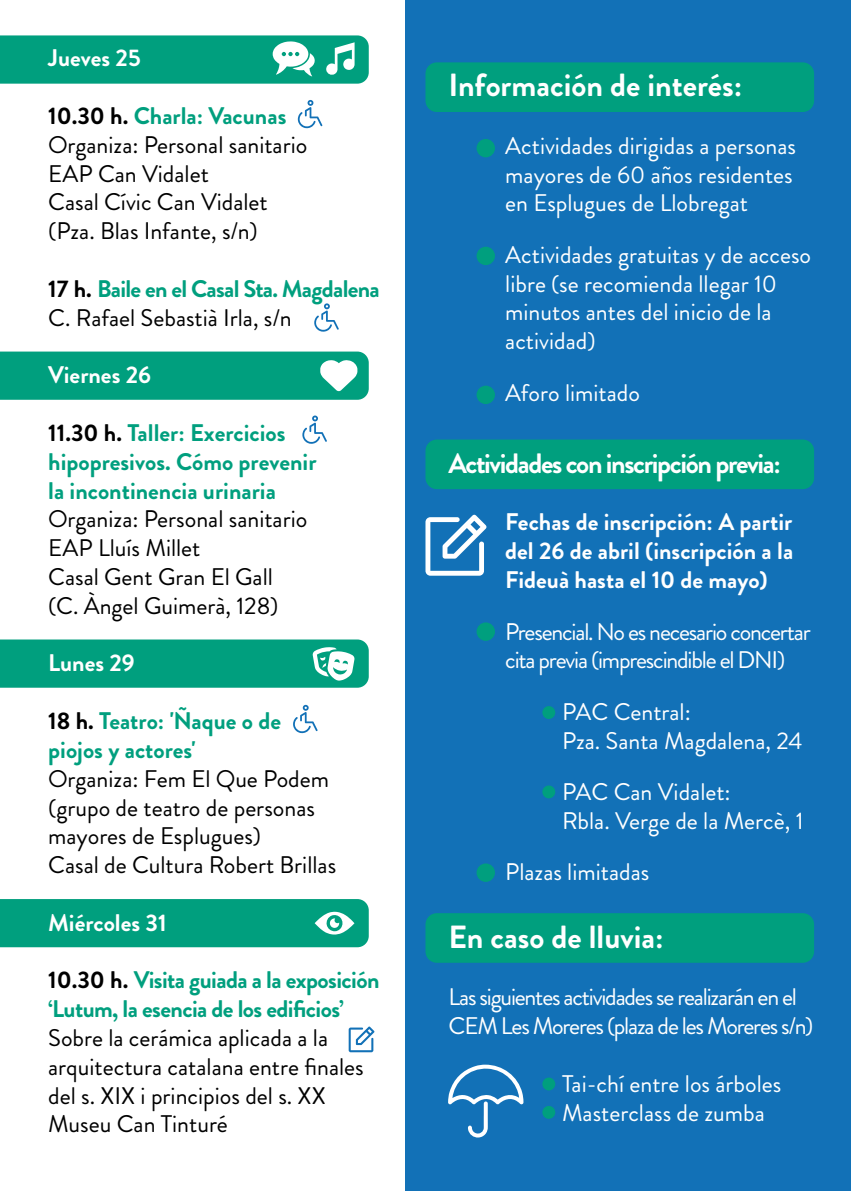
<style>
.page{position:relative;width:851px;height:1191px;background:#fff}
.page>*{position:absolute;margin:0;border:0;box-sizing:border-box;transform-origin:0 0}
.t1{font:700 32px "Brandon Grotesque";color:#fff}
.t2{font:700 28px "Brandon Grotesque";letter-spacing:-.05em;color:#fff}
.t3{font:24px/28.8px "Brandon Grotesque";color:#000}
.t4{font:24px/28.8px "Brandon Grotesque";color:#fff}
.t5{font:24px/28.8px "Brandon Grotesque";letter-spacing:-.05em;color:#fff}
.t6{font:700 24px/28.8px "Brandon Grotesque";color:#009f7e}
.t7{font:700 24px/28.8px "Brandon Grotesque";color:#fff;text-align:justify}
.t8{font:700 24px/28.8px "Brandon Grotesque";letter-spacing:-.025em;color:#009f7e}
.t9{font:700 24px/28.8px "Brandon Grotesque";letter-spacing:-.03em;color:#009f7e}
.s1{color:#000}
.s2{font-weight:400;color:#000}
</style>
<div class="page">
<div style="left:405px;top:0;width:445px;height:1191px;background:#1271b7"></div>
<div style="left:425px;top:62px;width:389px;height:50px;background:#009f7e;border-radius:11px"></div>
<div style="left:425px;top:439px;width:389px;height:50px;background:#009f7e;border-radius:11px"></div>
<div style="left:425px;top:913px;width:389px;height:49px;background:#009f7e;border-radius:11px"></div>
<div style="left:476px;top:139px;width:19px;height:18px;background:#009f7e;border-radius:50%"></div>
<div style="left:476px;top:247px;width:19px;height:18px;background:#009f7e;border-radius:50%"></div>
<div style="left:476px;top:386px;width:19px;height:18px;background:#009f7e;border-radius:50%"></div>
<div style="left:476px;top:622px;width:19px;height:19px;background:#009f7e;border-radius:50%"></div>
<div style="left:542px;top:706px;width:13px;height:13px;background:#009f7e;border-radius:50%"></div>
<div style="left:542px;top:1077px;width:13px;height:13px;background:#009f7e;border-radius:50%"></div>
<div style="left:542px;top:1106px;width:13px;height:12px;background:#009f7e;border-radius:50%"></div>
<div style="left:542px;top:785px;width:13px;height:13px;background:#009f7e;border-radius:50%"></div>
<div style="left:476px;top:863px;width:19px;height:19px;background:#009f7e;border-radius:50%"></div>
<svg style="left:298px;top:100px;width:24px;height:28px"></svg>
<svg style="left:314px;top:303px;width:25px;height:29px"></svg>
<svg style="left:293px;top:705px;width:24px;height:28px"></svg>
<svg style="left:302px;top:415px;width:25px;height:29px"></svg>
<svg style="left:348px;top:1026px;width:26px;height:26px"></svg>
<svg style="left:0;top:35px;width:369px;height:49px;background:#17a789"></svg>
<svg style="left:0;top:351px;width:369px;height:49px;background:#10a586"></svg>
<svg style="left:0;top:639px;width:369px;height:48px;background:#0ea485"></svg>
<div style="left:0;top:899px;width:369px;height:48px;background:#009f7e"></div>
<svg style="left:448px;top:1064px;width:75px;height:73px"></svg>
<svg style="left:425px;top:514px;width:61px;height:61px"></svg>
<p class="t7" style="left:48px;top:44px;width:94px">Jueves 25</p>
<p class="t6" style="left:48px;top:102px;width:240px"><span class="s1">10.30 h.</span> Charla: Vacunas</p>
<p class="t3" style="left:48px;top:131px;width:260px">Organiza: Personal sanitario<br>EAP Can Vidalet</p>
<p class="t3" style="left:48px;top:188px;width:221px">Casal Cívic Can Vidalet (Pza. Blas Infante, s/n)</p>
<p class="t9" style="left:48px;top:274px;width:333px"><span class="s1">17 h.</span> Baile en el Casal Sta. Magdalena<br><span class="s2">C. Rafael Sebastià Irla, s/n</span></p>
<p class="t7" style="left:48px;top:361px;width:104px">Viernes 26</p>
<p class="t6" style="left:48px;top:418px;width:270px"><span class="s1">11.30 h.</span> Taller: Exercicios hipopresivos. Cómo prevenir la incontinencia urinaria</p>
<p class="t3" style="left:48px;top:505px;width:260px">Organiza: Personal sanitario<br>EAP Lluís Millet</p>
<p class="t3" style="left:48px;top:563px;width:232px">Casal Gent Gran El Gall (C. Àngel Guimerà, 128)</p>
<p class="t7" style="left:48px;top:649px;width:88px">Lunes 29</p>
<p class="t6" style="left:48px;top:706px;width:234px"><span class="s1">18 h.</span> Teatro: 'Ñaque o de piojos y actores'</p>
<p class="t3" style="left:48px;top:764px;width:282px">Organiza: Fem El Que Podem (grupo de teatro de personas mayores de Esplugues)</p>
<p class="t3" style="left:48px;top:851px;width:289px">Casal de Cultura Robert Brillas</p>
<p class="t7" style="left:48px;top:908px;width:120px">Miércoles 31</p>
<p class="t8" style="left:48px;top:966px;width:333px"><span class="s1">10.30 h.</span> Visita guiada a la exposición ‘Lutum, la esencia de los edificios’</p>
<p class="t3" style="left:48px;top:1023px;width:317px">Sobre la cerámica aplicada a la arquitectura catalana entre finales del s. XIX i principios del s. XX</p>
<p class="t3" style="left:48px;top:1110px;width:181px">Museu Can Tinturé</p>
<p class="t1" style="left:448px;top:63px;width:295px">Información de interés:</p>
<p class="t4" style="left:505px;top:131px;width:292px">Actividades dirigidas a personas mayores de 60 años residentes en Esplugues de Llobregat</p>
<p class="t4" style="left:505px;top:240px;width:307px">Actividades gratuitas y de acceso libre (se recomienda llegar 10 minutos antes del inicio de la actividad)</p>
<p class="t4" style="left:505px;top:378px;width:136px">Aforo limitado</p>
<p class="t2" style="left:448px;top:443px;width:334px">Actividades con inscripción previa:</p>
<p class="t7" style="left:505px;top:508px;width:289px">Fechas de inscripción: A partir del 26 de abril (inscripción a la Fideuà hasta el 10 de mayo)</p>
<p class="t5" style="left:505px;top:617px;width:307px">Presencial. No es necesario concertar cita previa (imprescindible el DNI)</p>
<p class="t4" style="left:562px;top:697px;width:242px">PAC Central:<br>Pza. Santa Magdalena, 24</p>
<p class="t4" style="left:562px;top:778px;width:243px">PAC Can Vidalet:<br>Rbla. Verge de la Mercè, 1</p>
<p class="t4" style="left:505px;top:858px;width:145px">Plazas limitadas</p>
<p class="t1" style="left:448px;top:914px;width:217px">En caso de lluvia:</p>
<p class="t5" style="left:448px;top:983px;width:366px">Las siguientes actividades se realizarán en el<br>CEM Les Moreres (plaza de les Moreres s/n)</p>
<p class="t4" style="left:562px;top:1069px;width:221px">Tai-chí entre los árboles</p>
<p class="t4" style="left:562px;top:1098px;width:204px">Masterclass de zumba</p>
</div>
